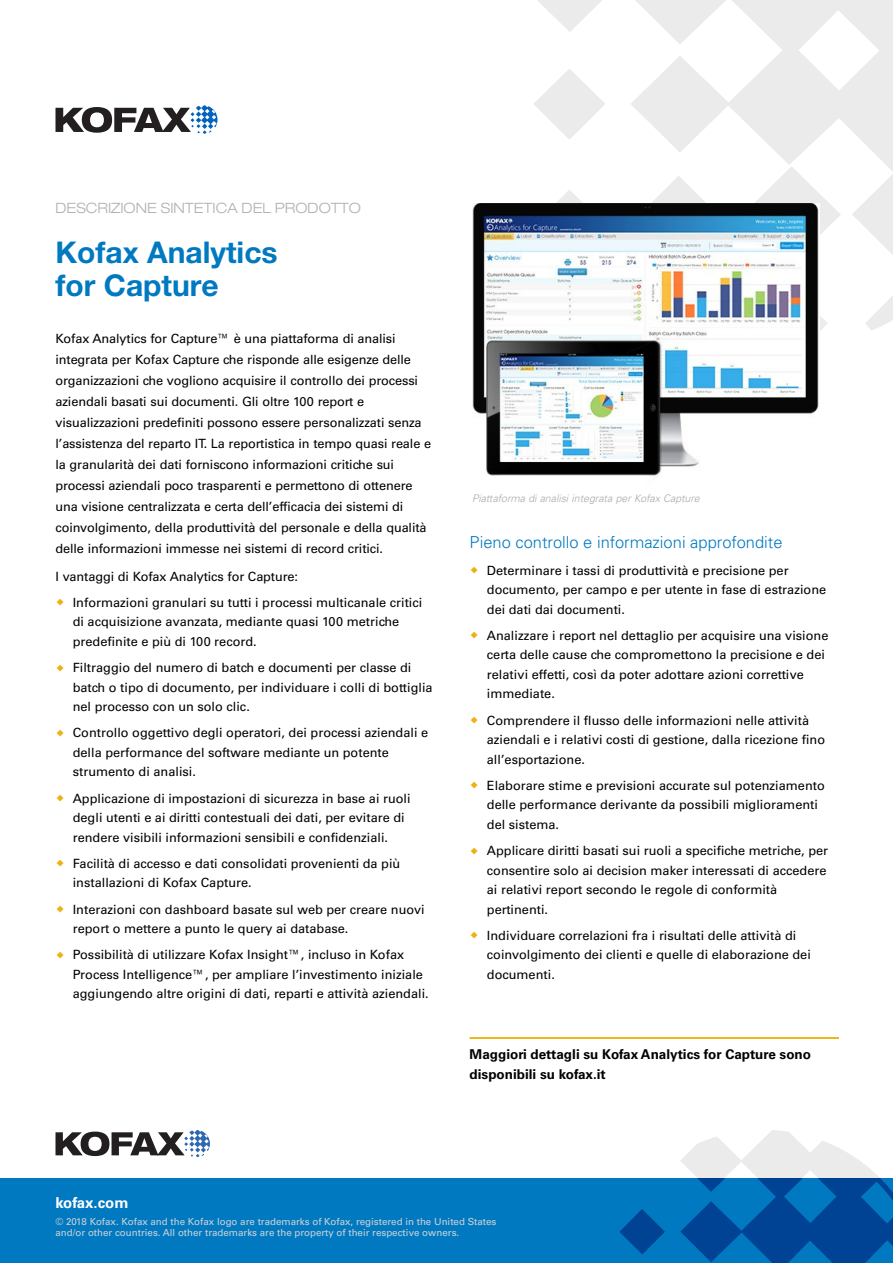
<style>
.page{position:relative;width:893px;height:1263px;background:#fff}
.page>*{position:absolute;margin:0;border:0;box-sizing:border-box;transform-origin:0 0}
.t1{font:700 30px/33px "Helvetica Neue LT Pro";color:#0079c1}
.t2{font:300 16.5px "Univers LT Std";color:#0079c1}
.t3{font:700 15px "Univers LT Std";color:#fff}
.t4{font:300 expanded 14.25px "Helvetica Neue LT Std";color:#afb1b4}
.t5{font:700 13.5px/19.5px "Univers LT Std";color:#000}
.t6{font:12.75px/19.5px "Univers LT Std";color:#000}
.t7{font:italic 300 10.5px "Univers LT Std";color:#a7a9ac}
.t8{font:9.75px/10.5px "Univers LT Std";color:#d1d3d4}
</style>
<div class="page">
<svg style="left:537px;top:0;width:65px;height:32px"></svg>
<svg style="left:534px;top:69px;width:71px;height:70px"></svg>
<svg style="left:556px;top:190px;width:27px;height:13px"></svg>
<svg style="left:820px;top:316px;width:8px;height:15px"></svg>
<svg style="left:865px;top:296px;width:28px;height:34px"></svg>
<svg style="left:631px;top:0;width:262px;height:255px"></svg>
<svg style="left:55px;top:105px;width:162px;height:29px"></svg>
<hr style="left:470px;top:1037px;width:369px;height:2px;background:#eeb111">
<img style="left:472px;top:203px;width:347px;height:273px">
<div style="left:0;top:1178px;width:893px;height:85px;background:#0079c1"></div>
<svg style="left:619px;top:1209px;width:46px;height:45px"></svg>
<svg style="left:55px;top:1130px;width:155px;height:27px"></svg>
<svg style="left:680px;top:1130px;width:213px;height:133px"></svg>
<p class="t4" style="left:55px;top:200px;width:307px">DESCRIZIONE SINTETICA DEL PRODOTTO</p>
<h1 class="t1" style="left:55px;top:235px;width:224px">Kofax Analytics for Capture</h1>
<p class="t6" style="left:55px;top:328px;width:377px;line-height:21px">Kofax Analytics for Capture™ è una piattaforma di analisi integrata per Kofax Capture che risponde alle esigenze delle organizzazioni che vogliono acquisire il controllo dei processi aziendali basati sui documenti. Gli oltre 100 report e visualizzazioni predefiniti possono essere personalizzati senza l’assistenza del reparto IT. La reportistica in tempo quasi reale e la granularità dei dati forniscono informazioni critiche sui processi aziendali poco trasparenti e permettono di ottenere una visione centralizzata e certa dell’efficacia dei sistemi di coinvolgimento, della produttività del personale e della qualità delle informazioni immesse nei sistemi di record critici.</p>
<p class="t6" style="left:73px;top:563px;width:351px;line-height:26.2px;text-indent:-17px">I vantaggi di Kofax Analytics for Capture:<br>Informazioni granulari su tutti i processi multicanale critici</p>
<p class="t6" style="left:73px;top:612px;width:328px">di acquisizione avanzata, mediante quasi 100 metriche predefinite e più di 100 record.</p>
<p class="t6" style="left:73px;top:658px;width:361px">Filtraggio del numero di batch e documenti per classe di batch o tipo di documento, per individuare i colli di bottiglia nel processo con un solo clic.</p>
<p class="t6" style="left:73px;top:723px;width:357px">Controllo oggettivo degli operatori, dei processi aziendali e della performance del software mediante un potente strumento di analisi.</p>
<p class="t6" style="left:73px;top:788px;width:339px">Applicazione di impostazioni di sicurezza in base ai ruoli degli utenti e ai diritti contestuali dei dati, per evitare di rendere visibili informazioni sensibili e confidenziali.</p>
<p class="t6" style="left:73px;top:854px;width:329px">Facilità di accesso e dati consolidati provenienti da più installazioni di Kofax Capture.</p>
<p class="t6" style="left:73px;top:899px;width:353px">Interazioni con dashboard basate sul web per creare nuovi report o mettere a punto le query ai database.</p>
<p class="t6" style="left:73px;top:945px;width:358px">Possibilità di utilizzare Kofax Insight™, incluso in Kofax<br>Process Intelligence™, per ampliare l’investimento iniziale aggiungendo altre origini di dati, reparti e attività aziendali.</p>
<p class="t7" style="left:472px;top:492px;width:229px">Piattaforma di analisi integrata per Kofax Capture</p>
<p class="t2" style="left:470px;top:533px;width:314px">Pieno controllo e informazioni approfondite</p>
<p class="t6" style="left:487px;top:560px;width:341px">Determinare i tassi di produttività e precisione per documento, per campo e per utente in fase di estrazione dei dati dai documenti.</p>
<p class="t6" style="left:487px;top:626px;width:343px">Analizzare i report nel dettaglio per acquisire una visione certa delle cause che compromettono la precisione e dei relativi effetti, così da poter adottare azioni correttive immediate.</p>
<p class="t6" style="left:487px;top:710px;width:340px">Comprendere il flusso delle informazioni nelle attività aziendali e i relativi costi di gestione, dalla ricezione fino all’esportazione.</p>
<p class="t6" style="left:487px;top:776px;width:339px">Elaborare stime e previsioni accurate sul potenziamento delle performance derivante da possibili miglioramenti del sistema.</p>
<p class="t6" style="left:487px;top:841px;width:343px">Applicare diritti basati sui ruoli a specifiche metriche, per consentire solo ai decision maker interessati di accedere ai relativi report secondo le regole di conformità pertinenti.</p>
<p class="t6" style="left:487px;top:926px;width:326px">Individuare correlazioni fra i risultati delle attività di coinvolgimento dei clienti e quelle di elaborazione dei documenti.</p>
<p class="t5" style="left:470px;top:1045px;width:343px">Maggiori dettagli su Kofax Analytics for Capture sono disponibili su kofax.it</p>
<p class="t3" style="left:55px;top:1194px;width:75px">kofax.com</p>
<p class="t8" style="left:55px;top:1216px;width:442px">© 2018 Kofax. Kofax and the Kofax logo are trademarks of Kofax, registered in the United States and/or other countries. All other trademarks are the property of their respective owners.</p>
</div>
